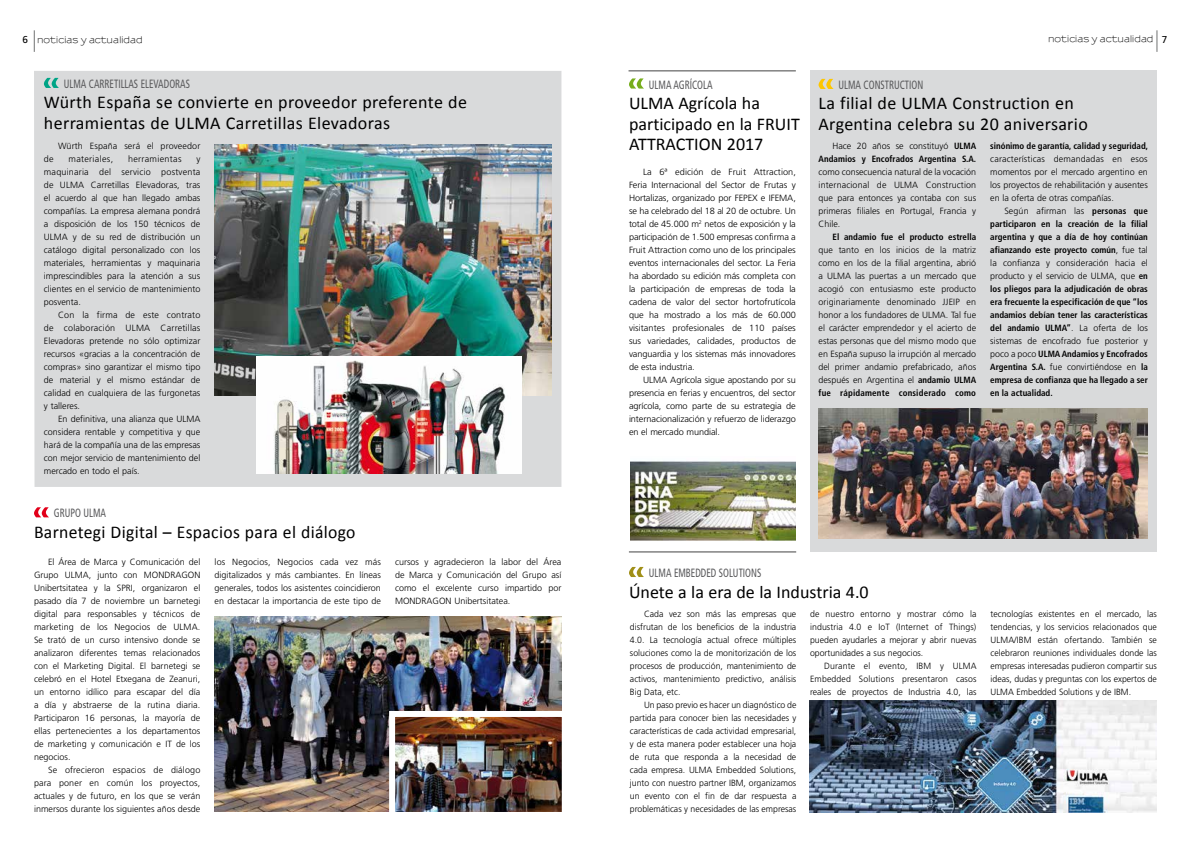
<style>
.page{position:relative;width:1191px;height:842px;background:#fff}
.page>*{position:absolute;margin:0;border:0;box-sizing:border-box;transform-origin:0 0}
.t1{font:18px/20.5px "Calibri";letter-spacing:.02em;color:#000}
.t2{font:18px/20.5px "Calibri";color:#000}
.t3{font:condensed 12px "Frutiger LT Std";color:#58585a;scale:.8 1}
.t4{font:300 9px/13px "Frutiger LT Std";color:#000;text-align:justify}
.t5{font:700 condensed 9px/13px "Frutiger LT Std";color:#000;text-align:right}
.t6{font:600 9px "Sansumi";color:#000}
.t7{font:300 9px "Frutiger LT Std";letter-spacing:.035em;color:#000}
.s1{font-family:"Frutiger LT Std";font-weight:400;font-size:10px}
.s2{font-weight:300;font-stretch:normal}
.s3{font-weight:700;font-stretch:condensed}
</style>
<div class="page">
<div style="left:34px;top:71px;width:527px;height:416px;background:#d9dadb"></div>
<svg style="left:34px;top:30px;width:1px;height:22px"></svg>
<svg style="left:44px;top:78px;width:15px;height:10px"></svg>
<svg style="left:34px;top:507px;width:15px;height:10px"></svg>
<img style="left:214px;top:617px;width:347px;height:195px">
<svg style="left:1156px;top:30px;width:1px;height:22px"></svg>
<div style="left:810px;top:71px;width:347px;height:481px;background:#d9dadb"></div>
<svg style="left:629px;top:78px;width:15px;height:11px"></svg>
<svg style="left:629px;top:567px;width:15px;height:10px"></svg>
<img style="left:810px;top:701px;width:347px;height:112px">
<img style="left:214px;top:144px;width:337px;height:252px">
<img style="left:257px;top:357px;width:264px;height:117px">
<svg style="left:818px;top:79px;width:15px;height:10px"></svg>
<hr style="left:628px;top:71px;width:168px;height:1px;background:#000">
<img style="left:818px;top:409px;width:329px;height:130px">
<img style="left:630px;top:461px;width:166px;height:80px">
<hr style="left:629px;top:552px;width:167px;height:1px;background:#000">
<img style="left:396px;top:718px;width:165px;height:93px">
<div style="left:389px;top:711px;width:179px;height:107px;border:6px solid #fff"></div>
<p class="t6" style="left:22px;top:35px;width:122px"><span class="s1">6</span> noticias y actualidad</p>
<h2 class="t3" style="left:64px;top:77px;width:159px">ULMA CARRETILLAS ELEVADORAS</h2>
<h1 class="t1" style="left:44px;top:91px;width:424px">Würth España se convierte en proveedor preferente de herramientas de ULMA Carretillas Elevadoras</h1>
<p class="t4" style="left:58px;top:139px;width:144px">Würth España será el proveedor</p>
<p class="t4" style="left:44px;top:152px;width:11px">de</p>
<p class="t7" style="left:68px;top:154px;width:46px">materiales,</p>
<p class="t7" style="left:128px;top:154px;width:55px">herramientas</p>
<p class="t4" style="left:44px;top:152px;width:158px;text-indent:152px">y maquinaria del servicio postventa de ULMA Carretillas Elevadoras, tras el acuerdo al que han llegado ambas compañías. La empresa alemana pondrá a disposición de los 150 técnicos de ULMA y de su red de distribución un catálogo digital personalizado con los materiales, herramientas y maquinaria imprescindibles para la atención a sus clientes en el servicio de mantenimiento posventa.</p>
<p class="t4" style="left:44px;top:308px;width:158px;text-indent:14px">Con la firma de este contrato de colaboración ULMA Carretillas Elevadoras pretende no sólo optimizar recursos «gracias a la concentración de compras» sino garantizar el mismo tipo de material y el mismo estándar de calidad en cualquiera de las furgonetas y talleres.</p>
<p class="t4" style="left:44px;top:412px;width:158px;text-indent:14px">En definitiva, una alianza que ULMA considera rentable y competitiva y que hará de la compañía una de las empresas con mejor servicio de mantenimiento del mercado en todo el país.</p>
<h2 class="t3" style="left:54px;top:506px;width:67px">GRUPO ULMA</h2>
<h1 class="t1" style="left:34px;top:521px;width:323px">Barnetegi Digital – Espacios para el diálogo</h1>
<p class="t4" style="left:34px;top:555px;width:168px;text-indent:14px">El Área de Marca y Comunicación del Grupo ULMA, junto con MONDRAGON Unibertsitatea y la SPRI, organizaron el pasado día 7 de noviembre un barnetegi digital para responsables y técnicos de marketing de los Negocios de ULMA.<br>Se trató de un curso intensivo donde se analizaron diferentes temas relacionados con el Marketing Digital. El barnetegi se celebró en el Hotel Etxegana de Zeanuri, un entorno idílico para escapar del día a día y abstraerse de la rutina diaria.<br>Participaron 16 personas, la mayoría de ellas pertenecientes a los departamentos de marketing y comunicación e IT de los negocios.</p>
<p class="t4" style="left:34px;top:763px;width:168px;text-indent:14px">Se ofrecieron espacios de diálogo para poner en común los proyectos, actuales y de futuro, en los que se verán inmersos durante los siguientes años desde</p>
<p class="t4" style="left:214px;top:555px;width:168px">los Negocios, Negocios cada vez más digitalizados y más cambiantes. En líneas generales, todos los asistentes coincidieron en destacar la importancia de este tipo de</p>
<p class="t4" style="left:395px;top:555px;width:168px">cursos y agradecieron la labor del Área de Marca y Comunicación del Grupo así como el excelente curso impartido por MONDRAGON Unibertsitatea.</p>
<h2 class="t3" style="left:649px;top:77px;width:81px">ULMA AGRÍCOLA</h2>
<h1 class="t2" style="left:629px;top:92px;width:172px">ULMA Agrícola ha participado en la FRUIT<br>ATTRACTION 2017</h1>
<p class="t4" style="left:629px;top:165px;width:168px;text-indent:14px">La 6ª edición de Fruit Attraction, Feria Internacional del Sector de Frutas y Hortalizas, organizado por FEPEX e IFEMA, se ha celebrado del 18 al 20 de octubre. Un total de 45.000 m<sup>2</sup> netos de exposición y la participación de 1.500 empresas confirma a Fruit Attraction como uno de los principales eventos internacionales del sector. La Feria ha abordado su edición más completa con la participación de empresas de toda la cadena de valor del sector hortofrutícola que ha mostrado a los más de 60.000 visitantes profesionales de 110 países sus variedades, calidades, productos de vanguardia y los sistemas más innovadores de esta industria.</p>
<p class="t4" style="left:629px;top:373px;width:168px;text-indent:14px">ULMA Agrícola sigue apostando por su presencia en ferias y encuentros, del sector agrícola, como parte de su estrategia de internacionalización y refuerzo de liderazgo en el mercado mundial.</p>
<p class="t6" style="left:1048px;top:34px;width:121px">noticias y actualidad <span class="s1">7</span></p>
<h2 class="t3" style="left:838px;top:78px;width:107px">ULMA CONSTRUCTION</h2>
<h1 class="t1" style="left:818px;top:92px;width:271px">La filial de ULMA Construction en<br>Argentina celebra su 20 aniversario</h1>
<p class="t5" style="left:818px;top:139px;width:159px"><span class="s2">Hace 20 años se constituyó</span> ULMA<br>Andamios y Encofrados Argentina S.A.</p>
<p class="t4" style="left:818px;top:165px;width:159px">como consecuencia natural de la vocación internacional de ULMA Construction que para entonces ya contaba con sus primeras filiales en Portugal, Francia y Chile.</p>
<p class="t5" style="left:832px;top:230px;width:145px">El andamio fue el producto estrella</p>
<p class="t4" style="left:818px;top:243px;width:159px">que tanto en los inicios de la matriz como en los de la filial argentina, abrió a ULMA las puertas a un mercado que acogió con entusiasmo este producto originariamente denominado JJEIP en honor a los fundadores de ULMA. Tal fue el carácter emprendedor y el acierto de estas personas que del mismo modo que en España supuso la irrupción al mercado del primer andamio prefabricado, años después en Argentina el <span class="s3">andamio ULMA fue rápidamente considerado como</span></p>
<p class="t5" style="left:990px;top:139px;width:159px">sinónimo de garantía, calidad y seguridad,</p>
<p class="t4" style="left:990px;top:152px;width:159px">características demandadas en esos momentos por el mercado argentino en los proyectos de rehabilitación y ausentes en la oferta de otras compañías.</p>
<p class="t5" style="left:990px;top:204px;width:159px;text-align:justify;text-indent:14px"><span class="s2">Según afirman las</span> personas que participaron en la creación de la filial argentina y que a día de hoy continúan afianzando este proyecto común<span class="s2">, fue tal la confianza y consideración hacia el producto y el servicio de ULMA, que</span> en los pliegos para la adjudicación de obras era frecuente la especificación de que “los andamios debían tener las características del andamio ULMA”<span class="s2">. La oferta de los sistemas de encofrado fue posterior y poco a poco</span> ULMA Andamios y Encofrados Argentina S.A. <span class="s2">fue convirtiéndose en</span> la empresa de confianza que ha llegado a ser en la actualidad.</p>
<h2 class="t3" style="left:649px;top:566px;width:142px">ULMA EMBEDDED SOLUTIONS</h2>
<h1 class="t2" style="left:629px;top:580px;width:241px">Únete a la era de la Industria 4.0</h1>
<p class="t4" style="left:630px;top:607px;width:168px;text-indent:14px">Cada vez son más las empresas que disfrutan de los beneficios de la industria 4.0. La tecnología actual ofrece múltiples soluciones como la de monitorización de los procesos de producción, mantenimiento de activos, mantenimiento predictivo, análisis Big Data, etc.</p>
<p class="t4" style="left:630px;top:698px;width:168px;text-indent:14px">Un paso previo es hacer un diagnóstico de partida para conocer bien las necesidades y características de cada actividad empresarial, y de esta manera poder establecer una hoja de ruta que responda a la necesidad de cada empresa. ULMA Embedded Solutions, junto con nuestro partner IBM, organizamos un evento con el fin de dar respuesta a problemáticas y necesidades de las empresas</p>
<p class="t4" style="left:810px;top:607px;width:168px">de nuestro entorno y mostrar cómo la industria 4.0 e IoT (Internet of Things) pueden ayudarles a mejorar y abrir nuevas oportunidades a sus negocios.</p>
<p class="t4" style="left:810px;top:659px;width:168px;text-indent:14px">Durante el evento, IBM y ULMA Embedded Solutions presentaron casos reales de proyectos de Industria 4.0, las</p>
<p class="t4" style="left:990px;top:607px;width:168px">tecnologías existentes en el mercado, las tendencias, y los servicios relacionados que ULMA/IBM están ofertando. También se celebraron reuniones individuales donde las empresas interesadas pudieron compartir sus ideas, dudas y preguntas con los expertos de ULMA Embedded Solutions y de IBM.</p>
</div>
